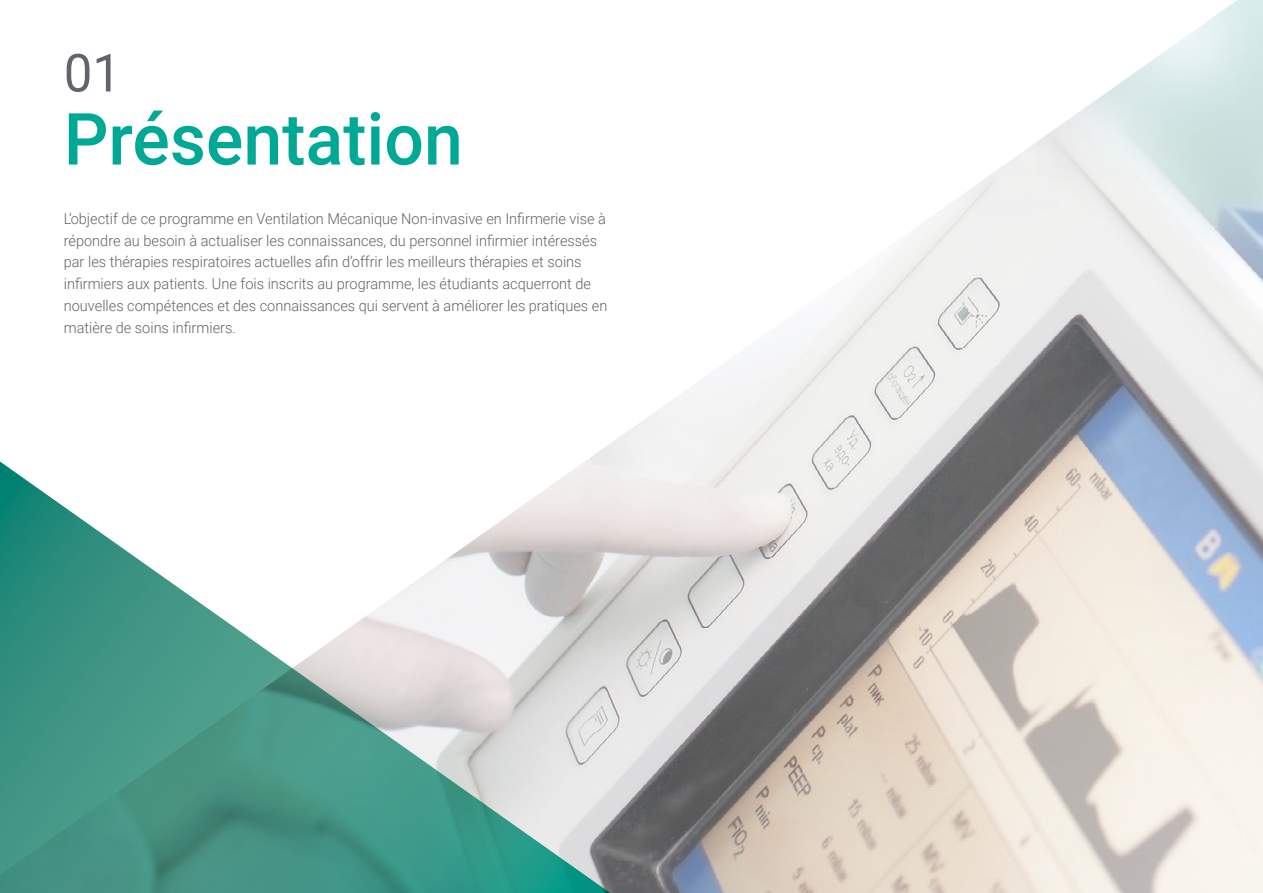
<style>
.page{position:relative;width:1263px;height:893px;background:#fff}
.page>*{position:absolute;margin:0;border:0;box-sizing:border-box;transform-origin:0 0}
.t1{font:500 72px "Roboto";color:#00a996}
.t2{font:52.5px "Roboto";color:#61646a}
.t3{font:300 15px/21.8px "Roboto";color:#61646a}
</style>
<div class="page">
<img style="left:607px;top:0;width:656px;height:893px">
<svg style="left:0;top:446px;width:640px;height:447px"></svg>
<h2 class="t2" style="left:64px;top:36px;width:59px">01</h2>
<h1 class="t1" style="left:64px;top:89px;width:401px">Présentation</h1>
<p class="t3" style="left:64px;top:207px;width:545px">L’objectif de ce programme en Ventilation Mécanique Non-invasive en Infirmerie vise à répondre au besoin à actualiser les connaissances, du personnel infirmier intéressés par les thérapies respiratoires actuelles afin d’offrir les meilleurs thérapies et soins infirmiers aux patients. Une fois inscrits au programme, les étudiants acquerront de nouvelles compétences et des connaissances qui servent à améliorer les pratiques en matière de soins infirmiers.</p>
</div>
